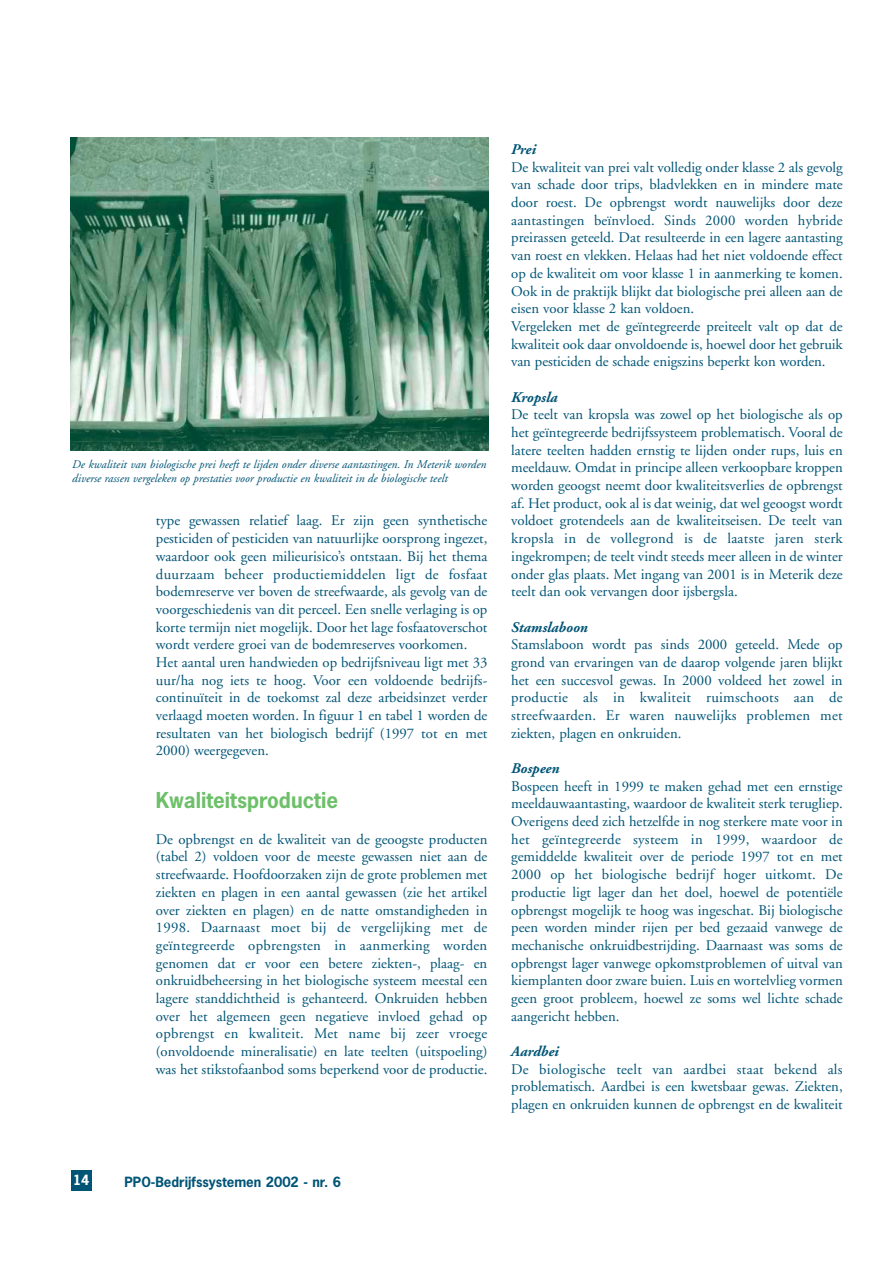
<style>
.page{position:relative;width:893px;height:1263px;background:#fff}
.page>*{position:absolute;margin:0;border:0;box-sizing:border-box;transform-origin:0 0}
.t1{font:700 20.7px "News Gothic";color:#6dc069}
.t2{font:14.7px/17.7px "Adobe Garamond";color:#005476;text-align:justify}
.t3{font:italic 700 14.7px "Adobe Garamond";color:#005476}
.t4{font:700 13.2px "News Gothic";color:#005476}
.t5{font:700 13.2px "News Gothic";color:#fff}
.t6{font:italic 11.85px/14.1px "Adobe Garamond";color:#005476}
</style>
<div class="page">
<svg style="left:70px;top:137px;width:419px;height:1054px"></svg>
<p class="t6" style="left:72px;top:458px;width:415px">De kwaliteit van biologische prei heeft te lijden onder diverse aantastingen. In Meterik worden diverse rassen vergeleken op prestaties voor productie en kwaliteit in de biologische teelt</p>
<p class="t2" style="left:156px;top:513px;width:333px;text-align:left">type gewassen relatief laag. Er zijn geen synthetische pesticiden of pesticiden van natuurlijke oorsprong ingezet, waardoor ook geen milieurisico’s ontstaan. Bij het thema duurzaam beheer productiemiddelen ligt de fosfaat bodemreserve ver boven de streefwaarde, als gevolg van de voorgeschiedenis van dit perceel. Een snelle verlaging is op korte termijn niet mogelijk. Door het lage fosfaatoverschot wordt verdere groei van de bodemreserves voorkomen.<br>Het aantal uren handwieden op bedrijfsniveau ligt met 33 uur/ha nog iets te hoog. Voor een voldoende bedrijfs&shy;continuïteit in de toekomst zal deze arbeidsinzet verder verlaagd moeten worden. In figuur 1 en tabel 1 worden de resultaten van het biologisch bedrijf (1997 tot en met 2000) weergegeven.</p>
<h1 class="t1" style="left:156px;top:792px;width:184px">Kwaliteitsproductie</h1>
<p class="t2" style="left:156px;top:832px;width:333px">De opbrengst en de kwaliteit van de geoogste producten (tabel 2) voldoen voor de meeste gewassen niet aan de streefwaarde. Hoofdoorzaken zijn de grote problemen met ziekten en plagen in een aantal gewassen (zie het artikel over ziekten en plagen) en de natte omstandigheden in 1998. Daarnaast moet bij de vergelijking met de geïntegreerde opbrengsten in aanmerking worden genomen dat er voor een betere ziekten-, plaag- en onkruidbeheersing in het biologische systeem meestal een lagere standdichtheid is gehanteerd. Onkruiden hebben over het algemeen geen negatieve invloed gehad op opbrengst en kwaliteit. Met name bij zeer vroege (onvoldoende mineralisatie) en late teelten (uitspoeling) was het stikstofaanbod soms beperkend voor de productie.</p>
<p class="t3" style="left:511px;top:143px;width:26px">Prei</p>
<p class="t2" style="left:511px;top:160px;width:333px;text-align:left">De kwaliteit van prei valt volledig onder klasse 2 als gevolg van schade door trips, bladvlekken en in mindere mate door roest. De opbrengst wordt nauwelijks door deze aantastingen beïnvloed. Sinds 2000 worden hybride preirassen geteeld. Dat resulteerde in een lagere aantasting van roest en vlekken. Helaas had het niet voldoende effect op de kwaliteit om voor klasse 1 in aanmerking te komen.<br>Ook in de praktijk blijkt dat biologische prei alleen aan de eisen voor klasse 2 kan voldoen.<br>Vergeleken met de geïntegreerde preiteelt valt op dat de kwaliteit ook daar onvoldoende is, hoewel door het gebruik van pesticiden de schade enigszins beperkt kon worden.</p>
<p class="t3" style="left:511px;top:391px;width:48px">Kropsla</p>
<p class="t2" style="left:511px;top:407px;width:333px">De teelt van kropsla was zowel op het biologische als op het geïntegreerde bedrijfssysteem problematisch. Vooral de latere teelten hadden ernstig te lijden onder rups, luis en meeldauw. Omdat in principe alleen verkoopbare kroppen worden geoogst neemt door kwaliteitsverlies de opbrengst af. Het product, ook al is dat weinig, dat wel geoogst wordt voldoet grotendeels aan de kwaliteitseisen. De teelt van kropsla in de vollegrond is de laatste jaren sterk ingekrompen; de teelt vindt steeds meer alleen in de winter onder glas plaats. Met ingang van 2001 is in Meterik deze teelt dan ook vervangen door ijsbergsla.</p>
<p class="t3" style="left:511px;top:621px;width:78px">Stamslaboon</p>
<p class="t2" style="left:511px;top:637px;width:333px">Stamslaboon wordt pas sinds 2000 geteeld. Mede op grond van ervaringen van de daarop volgende jaren blijkt het een succesvol gewas. In 2000 voldeed het zowel in productie als in kwaliteit ruimschoots aan de streefwaarden. Er waren nauwelijks problemen met ziekten, plagen en onkruiden.</p>
<p class="t3" style="left:511px;top:762px;width:50px">Bospeen</p>
<p class="t2" style="left:511px;top:779px;width:333px">Bospeen heeft in 1999 te maken gehad met een ernstige meeldauwaantasting, waardoor de kwaliteit sterk terugliep.<br>Overigens deed zich hetzelfde in nog sterkere mate voor in het geïntegreerde systeem in 1999, waardoor de gemiddelde kwaliteit over de periode 1997 tot en met 2000 op het biologische bedrijf hoger uitkomt. De productie ligt lager dan het doel, hoewel de potentiële opbrengst mogelijk te hoog was ingeschat. Bij biologische peen worden minder rijen per bed gezaaid vanwege de mechanische onkruidbestrijding. Daarnaast was soms de opbrengst lager vanwege opkomstproblemen of uitval van kiemplanten door zware buien. Luis en wortelvlieg vormen geen groot probleem, hoewel ze soms wel lichte schade aangericht hebben.</p>
<p class="t3" style="left:511px;top:1045px;width:49px">Aardbei</p>
<p class="t2" style="left:511px;top:1062px;width:333px">De biologische teelt van aardbei staat bekend als problematisch. Aardbei is een kwetsbaar gewas. Ziekten, plagen en onkruiden kunnen de opbrengst en de kwaliteit</p>
<p class="t5" style="left:73px;top:1175px;width:18px">14</p>
<p class="t4" style="left:125px;top:1176px;width:218px">PPO-Bedrijfssystemen 2002 - nr. 6</p>
</div>
